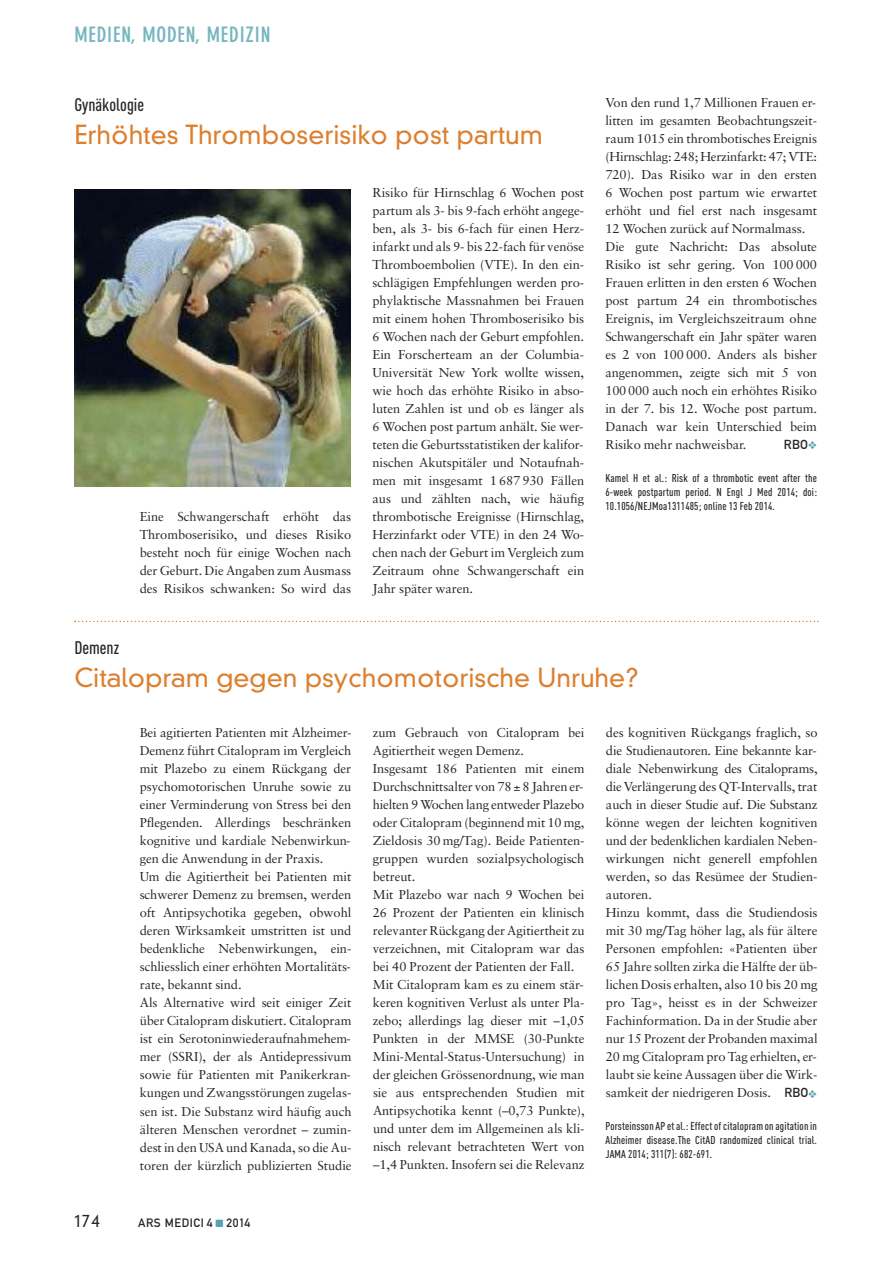
<style>
.page{position:relative;width:893px;height:1263px;background:#fff}
.page>*{position:absolute;margin:0;border:0;box-sizing:border-box;transform-origin:0 0}
.t1{font:300 25.5px "DIN Neuzeit Grotesk";color:#dc7f2f}
.t2{font:700 condensed 21px "DIN Neuzeit Grotesk";letter-spacing:.04em;color:#77b5be}
.t3{font:500 18px "DIN Cond";color:#272627}
.t4{font:300 16.5px "DIN Neuzeit Grotesk";color:#272627}
.t5{font:12.9px/18px "Sabon";letter-spacing:-.005em;color:#272627}
.t6{font:12.9px "DIN Mittelschrift";color:#272627}
.t7{font:12px "DIN Mittelschrift";letter-spacing:.045em;color:#272627}
.t8{font:500 11.25px/14.2px "DIN Cond";letter-spacing:.015em;color:#272627;text-align:justify}
.s1{color:#55a2ae}
.s2{font-family:"DIN Mittelschrift"}
</style>
<div class="page">
<svg style="left:74px;top:621px;width:745px;height:1px"></svg>
<img style="left:74px;top:190px;width:277px;height:296px">
<h2 class="t2" style="left:74px;top:27px;width:198px">MEDIEN, MODEN, MEDIZIN</h2>
<h3 class="t3" style="left:74px;top:99px;width:71px">Gynäkologie</h3>
<h1 class="t1" style="left:74px;top:125px;width:470px">Erhöhtes Thromboserisiko post partum</h1>
<p class="t5" style="left:140px;top:509px;width:213px;text-align:justify">Eine Schwangerschaft erhöht das Thromboserisiko, und dieses Risiko besteht noch für einige Wochen nach der Geburt. Die Angaben zum Ausmass des Risikos schwanken: So wird das</p>
<p class="t5" style="left:373px;top:185px;width:213px;text-align:justify">Risiko für Hirnschlag 6 Wochen post partum als 3- bis 9-fach erhöht angege&shy;ben, als 3- bis 6-fach für einen Herz&shy;infarkt und als 9- bis 22-fach für venöse Thromboembolien (VTE). In den ein&shy;schlägigen Empfehlungen werden pro&shy;phylaktische Massnahmen bei Frauen mit einem hohen Thromboserisiko bis 6 Wochen nach der Geburt empfohlen.<br>Ein Forscherteam an der Columbia-Universität New York wollte wissen, wie hoch das erhöhte Risiko in abso&shy;luten Zahlen ist und ob es länger als 6 Wochen post partum anhält. Sie wer&shy;teten die Geburtsstatistiken der kalifor&shy;nischen Akutspitäler und Notaufnah&shy;men mit insgesamt 1 687 930 Fällen aus und zählten nach, wie häufig thrombotische Ereignisse (Hirnschlag, Herzinfarkt oder VTE) in den 24 Wo&shy;chen nach der Geburt im Vergleich zum Zeitraum ohne Schwangerschaft ein Jahr später waren.</p>
<p class="t5" style="left:605px;top:95px;width:213px">Von den rund 1,7 Millionen Frauen er&shy;litten im gesamten Beobachtungszeit&shy;raum 1015 ein thrombotisches Ereignis (Hirnschlag: 248; Herzinfarkt: 47; VTE:<br>720). Das Risiko war in den ersten 6 Wochen post partum wie erwartet erhöht und fiel erst nach insgesamt 12 Wochen zurück auf Normalmass.<br>Die gute Nachricht: Das absolute Risiko ist sehr gering. Von 100 000<br>Frauen erlitten in den ersten 6 Wochen post partum 24 ein thrombotisches Ereignis, im Vergleichszeitraum ohne Schwangerschaft ein Jahr später waren es 2 von 100 000. Anders als bisher angenommen, zeigte sich mit 5 von 100000 auch noch ein erhöhtes Risiko in der 7. bis 12. Woche post partum.<br>Danach war kein Unterschied beim Risiko mehr nachweisbar.</p>
<p class="t6" style="left:784px;top:440px;width:35px">RBO<span class="s1">❖</span></p>
<p class="t8" style="left:605px;top:472px;width:213px">Kamel H et al.: Risk of a thrombotic event after the 6-week postpartum period. N Engl J Med 2014; doi:<br>10.1056/NEJMoa1311485; online 13 Feb 2014.</p>
<h3 class="t3" style="left:74px;top:641px;width:46px">Demenz</h3>
<h1 class="t1" style="left:74px;top:668px;width:566px">Citalopram gegen psychomotorische Unruhe?</h1>
<p class="t5" style="left:140px;top:725px;width:213px">Bei agitierten Patienten mit Alzheimer-Demenz führt Citalopram im Vergleich mit Plazebo zu einem Rückgang der psychomotorischen Unruhe sowie zu einer Verminderung von Stress bei den Pflegenden. Allerdings beschränken kognitive und kardiale Nebenwirkun&shy;gen die Anwendung in der Praxis.<br>Um die Agitiertheit bei Patienten mit schwerer Demenz zu bremsen, werden oft Antipsychotika gegeben, obwohl deren Wirksamkeit umstritten ist und bedenkliche Nebenwirkungen, ein&shy;schliesslich einer erhöhten Mortalitäts&shy;rate, bekannt sind.<br>Als Alternative wird seit einiger Zeit über Citalopram diskutiert. Citalopram ist ein Serotoninwiederaufnahmehem&shy;mer (SSRI), der als Antidepressivum sowie für Patienten mit Panikerkran&shy;kungen und Zwangsstörungen zugelas&shy;sen ist. Die Substanz wird häufig auch älteren Menschen verordnet – zumin&shy;dest in den USA und Kanada, so die Au&shy;toren der kürzlich publizierten Studie</p>
<p class="t5" style="left:373px;top:725px;width:213px">zum Gebrauch von Citalopram bei Agitiertheit wegen Demenz.<br>Insgesamt 186 Patienten mit einem Durchschnittsalter von 78 ± 8 Jahren er&shy;hielten 9 Wochen lang entweder Plazebo oder Citalopram (beginnend mit 10 mg, Zieldosis 30 mg/Tag). Beide Patienten&shy;gruppen wurden sozialpsychologisch betreut.<br>Mit Plazebo war nach 9 Wochen bei 26 Prozent der Patienten ein klinisch relevanter Rückgang der Agitiertheit zu verzeichnen, mit Citalopram war das bei 40 Prozent der Patienten der Fall.<br>Mit Citalopram kam es zu einem stär&shy;keren kognitiven Verlust als unter Pla&shy;zebo; allerdings lag dieser mit –1,05<br>Punkten in der MMSE (30-Punkte Mini-Mental-Status-Untersuchung) in der gleichen Grössenordnung, wie man sie aus entsprechenden Studien mit Antipsychotika kennt (–0,73 Punkte), und unter dem im Allgemeinen als kli&shy;nisch relevant betrachteten Wert von –1,4 Punkten. Insofern sei die Relevanz</p>
<p class="t5" style="left:606px;top:725px;width:213px">des kognitiven Rückgangs fraglich, so die Studienautoren. Eine bekannte kar&shy;diale Nebenwirkung des Citaloprams, die Verlängerung des QT-Intervalls, trat auch in dieser Studie auf. Die Substanz könne wegen der leichten kognitiven und der bedenklichen kardialen Neben&shy;wirkungen nicht generell empfohlen werden, so das Resümee der Studien&shy;autoren.<br>Hinzu kommt, dass die Studiendosis mit 30 mg/Tag höher lag, als für ältere Personen empfohlen: «Patienten über 65 Jahre sollten zirka die Hälfte der üb&shy;lichen Dosis erhalten, also 10 bis 20 mg pro Tag», heisst es in der Schweizer Fachinformation. Da in der Studie aber nur 15 Prozent der Probanden maximal 20 mg Citalopram pro Tag erhielten, er&shy;laubt sie keine Aussagen über die Wirk&shy;samkeit der niedrigeren Dosis. <span class="s2">RBO</span><span class="s1">❖</span></p>
<p class="t8" style="left:605px;top:1120px;width:213px">Porsteinsson AP etal.:Effectofcitalopram onagitationin Alzheimer disease.The CitAD randomized clinical trial.<br>JAMA 2014; 311(7): 682-691.</p>
<p class="t4" style="left:74px;top:1214px;width:27px">174</p>
<p class="t7" style="left:138px;top:1218px;width:114px">ARS MEDICI 4 <span class="s1">■</span> 2014</p>
</div>
